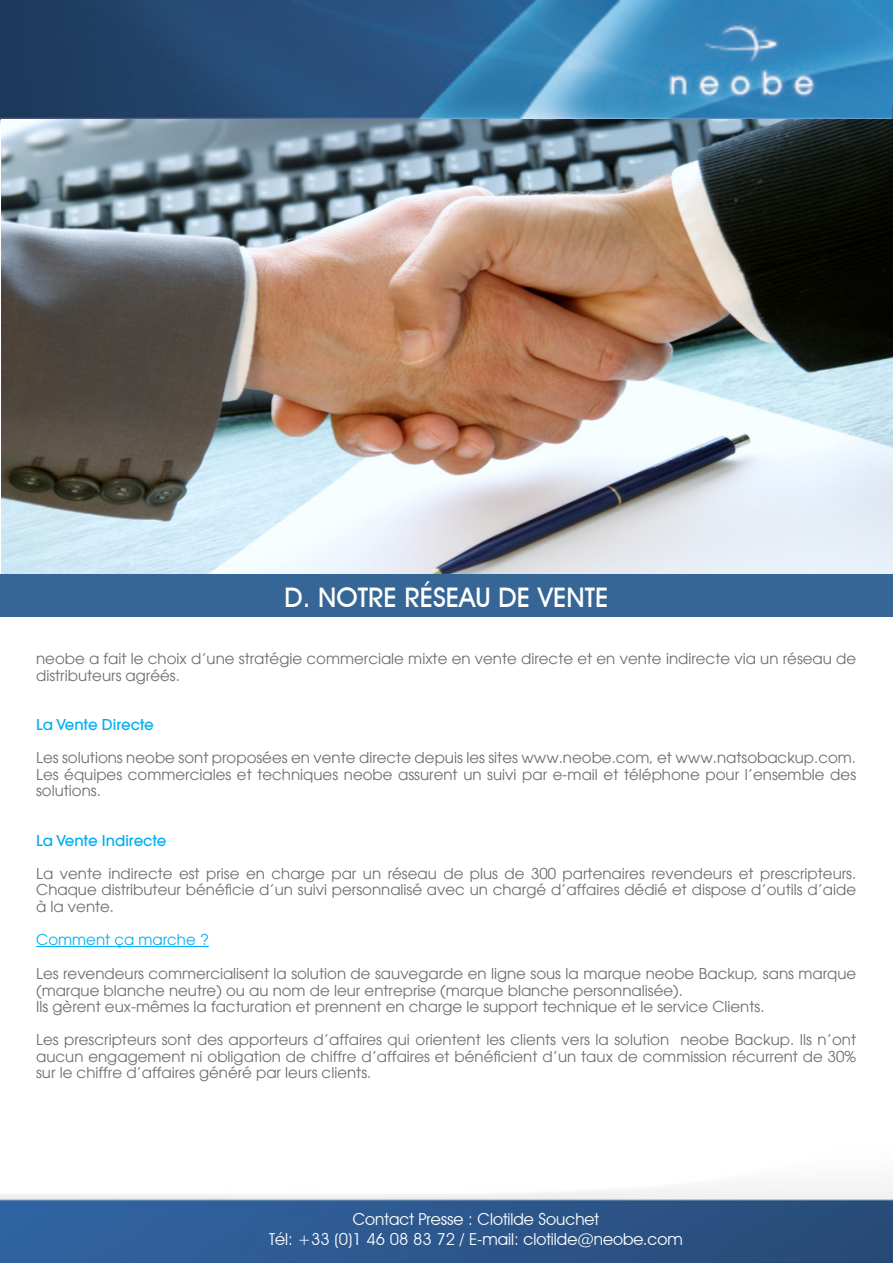
<style>
.page{position:relative;width:893px;height:1263px;background:#fff}
.page>*{position:absolute;margin:0;border:0;box-sizing:border-box;transform-origin:0 0}
.t1{font:500 27px "Avant Garde IT Cby BT";color:#fff}
.t2{font:500 18px "Avant Garde IT Cby BT";letter-spacing:.01em;color:#fff}
.t3{font:16.5px/19.8px "Avant Garde IT Cby BT";color:#fff;text-align:center}
.t4{font:15px/16.5px "Avant Garde LT";color:#6c6d70;text-align:justify}
.t5{font:500 15px "Avant Garde LT";color:#00aeef}
.t6{font:15px "Avant Garde LT";color:#00aeef}
</style>
<div class="page">
<img style="left:0;top:0;width:893px;height:1263px">
<hr style="left:892px;top:106px;width:1px;height:43px;background:#356696">
<img style="left:1px;top:119px;width:892px;height:455px">
<div style="left:0;top:574px;width:893px;height:43px;background:#356696"></div>
<hr style="left:36px;top:946px;width:173px;height:1px;background:#00aeef">
<p class="t1" style="left:284px;top:581px;width:325px">D. NOTRE RÉSEAU DE VENTE</p>
<p class="t4" style="left:36px;top:651px;width:822px">neobe a fait le choix d’une stratégie commerciale mixte en vente directe et en vente indirecte via un réseau de distributeurs agréés.</p>
<p class="t5" style="left:36px;top:716px;width:119px">La Vente Directe</p>
<p class="t4" style="left:36px;top:750px;width:821px">Les solutions neobe sont proposées en vente directe depuis les sites www.neobe.com, et www.natsobackup.com.<br>Les équipes commerciales et techniques neobe assurent un suivi par e-mail et téléphone pour l’ensemble des solutions.</p>
<p class="t5" style="left:36px;top:831px;width:132px">La Vente Indirecte</p>
<p class="t4" style="left:36px;top:865px;width:822px">La vente indirecte est prise en charge par un réseau de plus de 300 partenaires revendeurs et prescripteurs.<br>Chaque distributeur bénéficie d’un suivi personnalisé avec un chargé d’affaires dédié et dispose d’outils d’aide à la vente.</p>
<p class="t6" style="left:36px;top:931px;width:174px">Comment ça marche ?</p>
<p class="t4" style="left:36px;top:966px;width:822px">Les revendeurs commercialisent la solution de sauvegarde en ligne sous la marque neobe Backup, sans marque (marque blanche neutre) ou au nom de leur entreprise (marque blanche personnalisée).</p>
<p class="t4" style="left:36px;top:999px;width:730px">Ils gèrent eux-mêmes la facturation et prennent en charge le support technique et le service Clients.</p>
<p class="t4" style="left:36px;top:1032px;width:821px">Les prescripteurs sont des apporteurs d’affaires qui orientent les clients vers la solution neobe Backup. Ils n’ont aucun engagement ni obligation de chiffre d’affaires et bénéficient d’un taux de commission récurrent de 30% sur le chiffre d’affaires généré par leurs clients.</p>
<p class="t3" style="left:269px;top:1209px;width:415px">Contact Presse : Clotilde Souchet<br>Tél: +33 (0)1 46 08 83 72 / E-mail: clotilde@neobe.com</p>
<p class="t2" style="left:376px;top:1223px;width:143px">www.neobe.com</p>
</div>
